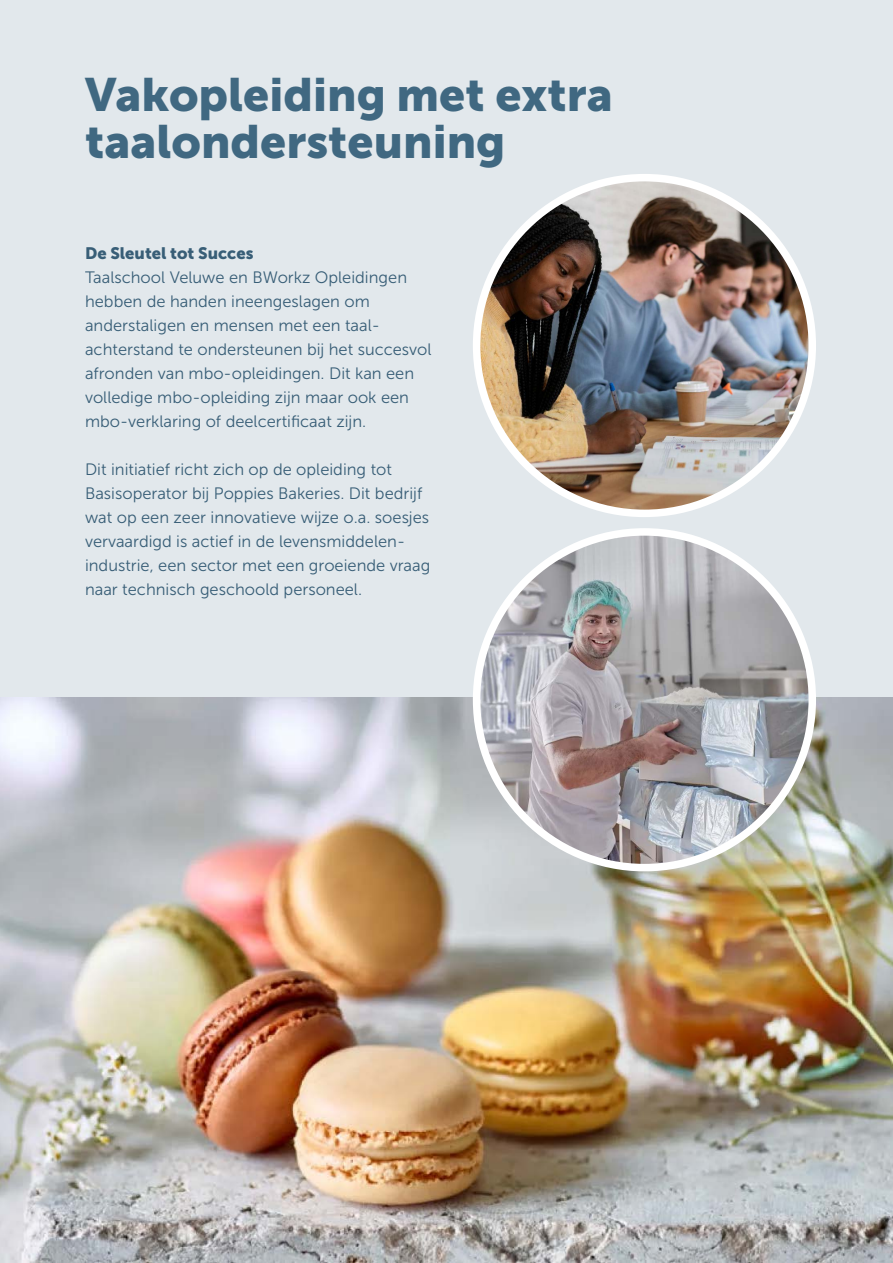
<style>
.page{position:relative;width:893px;height:1263px;background:#fff}
.page>*{position:absolute;margin:0;border:0;box-sizing:border-box;transform-origin:0 0}
.t1{font:46.5px/46.5px "Museo Sans 900";color:#406881}
.t2{font:16.5px/24px "Museo Sans 300";color:#406881}
.t3{font:16.5px "Museo Sans 900";color:#406881}
</style>
<div class="page">
<div style="left:0;top:0;width:893px;height:710px;background:#e2e8ec"></div>
<img style="left:0;top:697px;width:893px;height:566px">
<img style="left:477px;top:532px;width:335px;height:336px;border-radius:168px">
<div style="left:473px;top:528px;width:343px;height:343px;border:8px solid #fff;border-radius:50%"></div>
<img style="left:477px;top:178px;width:333px;height:334px">
<div style="left:473px;top:174px;width:343px;height:343px;border:8px solid #fff;border-radius:50%"></div>
<h1 class="t1" style="left:85px;top:72px;width:529px">Vakopleiding met extra taalondersteuning</h1>
<p class="t3" style="left:85px;top:244px;width:170px">De Sleutel tot Succes</p>
<p class="t2" style="left:85px;top:265px;width:348px">Taalschool Veluwe en BWorkz Opleidingen hebben de handen ineengeslagen om anderstaligen en mensen met een taal&shy;achterstand te ondersteunen bij het succesvol afronden van mbo-opleidingen. Dit kan een volledige mbo-opleiding zijn maar ook een mbo-verklaring of deelcertificaat zijn.</p>
<p class="t2" style="left:85px;top:457px;width:347px">Dit initiatief richt zich op de opleiding tot Basisoperator bij Poppies Bakeries. Dit bedrijf wat op een zeer innovatieve wijze o.a. soesjes vervaardigd is actief in de levensmiddelen&shy;industrie, een sector met een groeiende vraag naar technisch geschoold personeel.</p>
</div>
